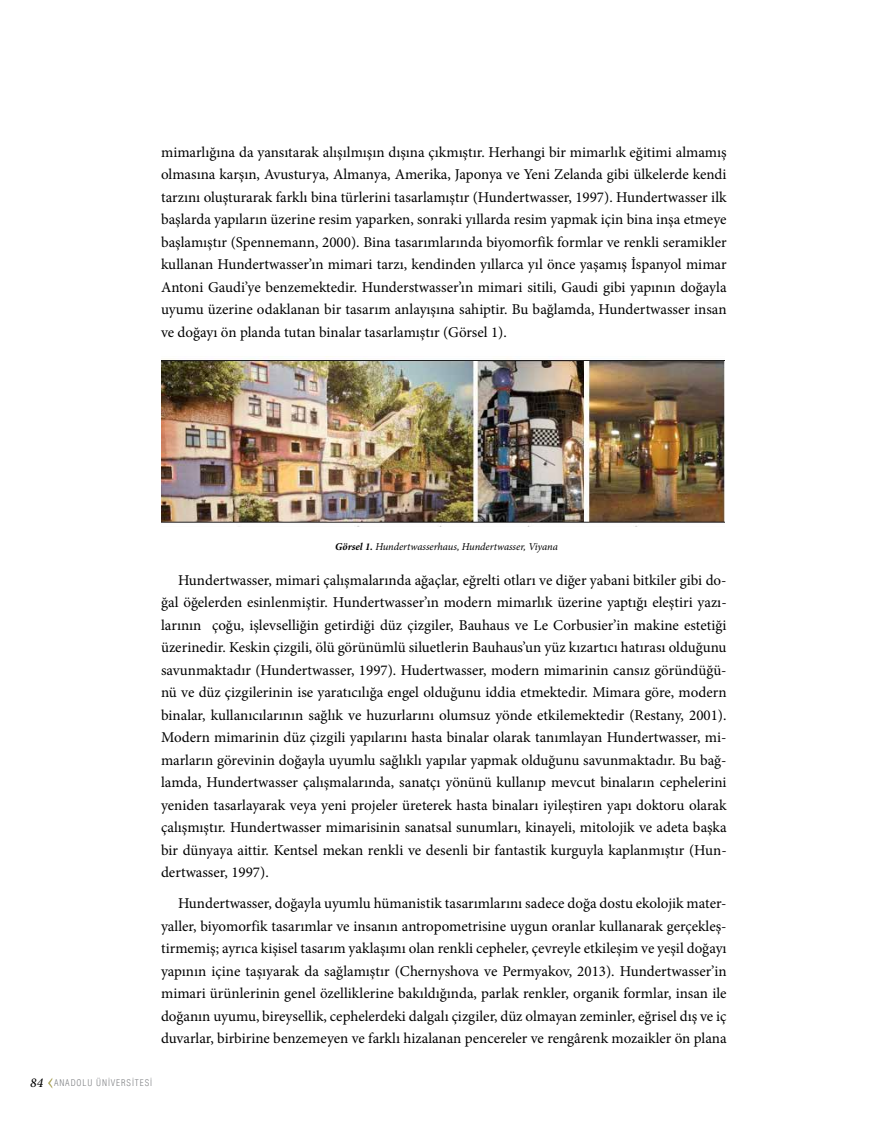
<style>
.page{position:relative;width:893px;height:1127px;background:#fff}
.page>*{position:absolute;margin:0;border:0;box-sizing:border-box;transform-origin:0 0}
.t1{font:15px/22.5px "Minion Pro";color:#000;text-align:justify}
.t2{font:italic 10.5px "Minion Pro";letter-spacing:-.005em;color:#000}
.t3{font:300 condensed 9px "Helvetica";letter-spacing:.1em;color:#808285}
.s1{font-weight:700}
.s2{font-family:"Minion Pro";font-weight:500;font-style:italic;font-stretch:normal;font-size:13.5px;color:#000}
</style>
<div class="page">
<svg style="left:48px;top:1078px;width:4px;height:10px"></svg>
<img style="left:161px;top:356px;width:563px;height:170px">
<p class="t1" style="left:161px;top:141px;width:567px">mimarlığına da yansıtarak alışılmışın dışına çıkmıştır. Herhangi bir mimarlık eğitimi almamış olmasına karşın, Avusturya, Almanya, Amerika, Japonya ve Yeni Zelanda gibi ülkelerde kendi tarzını oluşturarak farklı bina türlerini tasarlamıştır (Hundertwasser, 1997). Hundertwasser ilk başlarda yapıların üzerine resim yaparken, sonraki yıllarda resim yapmak için bina inşa etmeye başlamıştır (Spennemann, 2000). Bina tasarımlarında biyomorfik formlar ve renkli seramikler kullanan Hundertwasser’ın mimari tarzı, kendinden yıllarca yıl önce yaşamış İspanyol mimar Antoni Gaudi’ye benzemektedir. Hunderstwasser’ın mimari sitili, Gaudi gibi yapının doğayla uyumu üzerine odaklanan bir tasarım anlayışına sahiptir. Bu bağlamda, Hundertwasser insan ve doğayı ön planda tutan binalar tasarlamıştır (Görsel 1).</p>
<p class="t2" style="left:335px;top:539px;width:224px"><span class="s1">Görsel 1.</span> Hundertwasserhaus, Hundertwasser, Viyana</p>
<p class="t1" style="left:161px;top:569px;width:567px;text-indent:17px">Hundertwasser, mimari çalışmalarında ağaçlar, eğrelti otları ve diğer yabani bitkiler gibi do&shy;ğal öğelerden esinlenmiştir. Hundertwasser’ın modern mimarlık üzerine yaptığı eleştiri yazı&shy;larının çoğu, işlevselliğin getirdiği düz çizgiler, Bauhaus ve Le Corbusier’in makine estetiği üzerinedir. Keskin çizgili, ölü görünümlü siluetlerin Bauhaus’un yüz kızartıcı hatırası olduğunu savunmaktadır (Hundertwasser, 1997). Hudertwasser, modern mimarinin cansız göründüğü&shy;nü ve düz çizgilerinin ise yaratıcılığa engel olduğunu iddia etmektedir. Mimara göre, modern binalar, kullanıcılarının sağlık ve huzurlarını olumsuz yönde etkilemektedir (Restany, 2001).<br>Modern mimarinin düz çizgili yapılarını hasta binalar olarak tanımlayan Hundertwasser, mi&shy;marların görevinin doğayla uyumlu sağlıklı yapılar yapmak olduğunu savunmaktadır. Bu bağ&shy;lamda, Hundertwasser çalışmalarında, sanatçı yönünü kullanıp mevcut binaların cephelerini yeniden tasarlayarak veya yeni projeler üreterek hasta binaları iyileştiren yapı doktoru olarak çalışmıştır. Hundertwasser mimarisinin sanatsal sunumları, kinayeli, mitolojik ve adeta başka bir dünyaya aittir. Kentsel mekan renkli ve desenli bir fantastik kurguyla kaplanmıştır (Hun&shy;dertwasser, 1997).</p>
<p class="t1" style="left:161px;top:892px;width:567px;text-indent:17px">Hundertwasser, doğayla uyumlu hümanistik tasarımlarını sadece doğa dostu ekolojik mater&shy;yaller, biyomorfik tasarımlar ve insanın antropometrisine uygun oranlar kullanarak gerçekleş&shy;tirmemiş; ayrıca kişisel tasarım yaklaşımı olan renkli cepheler, çevreyle etkileşim ve yeşil doğayı yapının içine taşıyarak da sağlamıştır (Chernyshova ve Permyakov, 2013). Hundertwasser’in mimari ürünlerinin genel özelliklerine bakıldığında, parlak renkler, organik formlar, insan ile doğanın uyumu, bireysellik, cephelerdeki dalgalı çizgiler, düz olmayan zeminler, eğrisel dış ve iç duvarlar, birbirine benzemeyen ve farklı hizalanan pencereler ve rengârenk mozaikler ön plana</p>
<p class="t3" style="left:30px;top:1078px;width:123px"><span class="s2">84</span> ANADOLU ÜNİVERSİTESİ</p>
</div>
